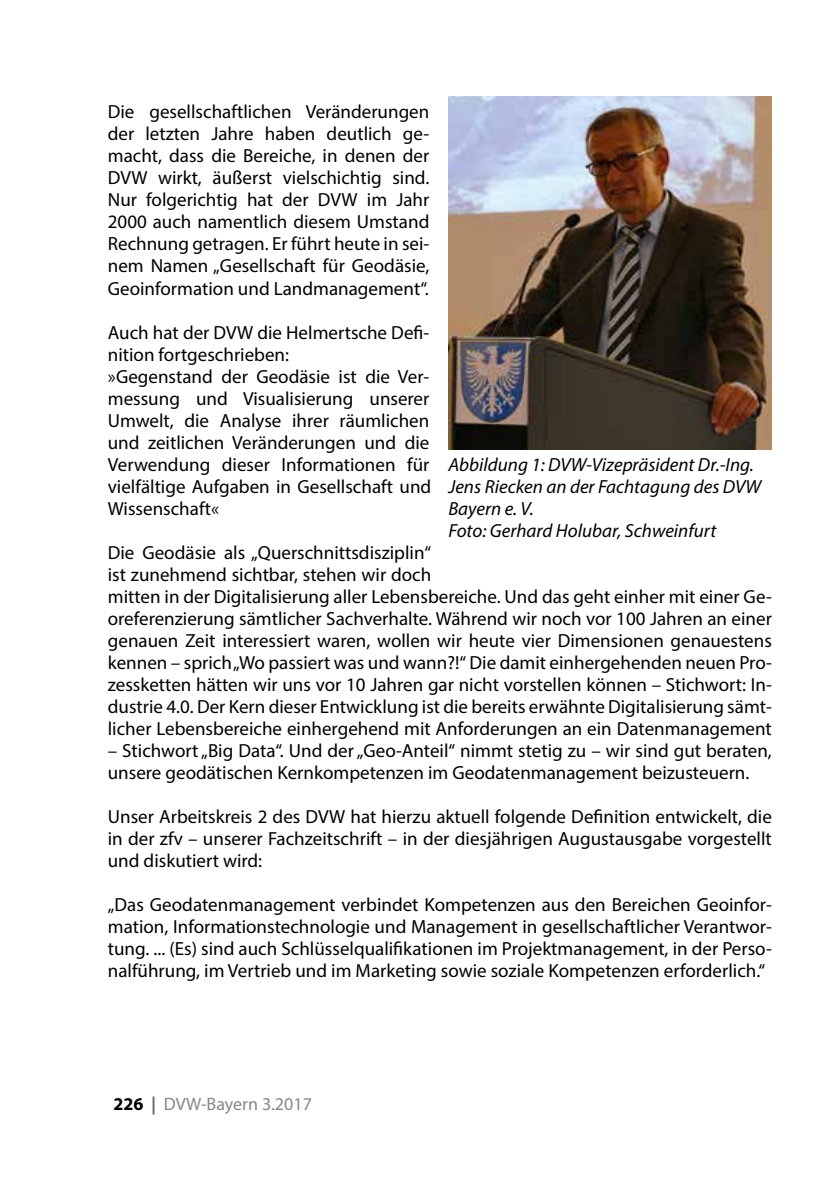
<style>
.page{position:relative;width:840px;height:1191px;background:#fff}
.page>*{position:absolute;margin:0;border:0;box-sizing:border-box;transform-origin:0 0}
.t1{font:19px/22px "Myriad Pro";color:#000;text-align:justify}
.t2{font:italic 19px/22px "Myriad Pro";color:#000}
.t3{font:18px "Myriad Pro";color:#868786}
.s1{font-weight:700;color:#000}
.s2{font-weight:700;color:#6e6e6e}
</style>
<div class="page">
<img style="left:448px;top:96px;width:323px;height:353px">
<p class="t1" style="left:108px;top:101px;width:323px">Die gesellschaftlichen Veränderungen der letzten Jahre haben deutlich ge&shy;macht, dass die Bereiche, in denen der DVW wirkt, äußerst vielschichtig sind.<br>Nur folgerichtig hat der DVW im Jahr 2000 auch namentlich diesem Umstand Rechnung getragen. Er führt heute in sei&shy;nem Namen „Gesellschaft für Geodäsie, Geoinformation und Landmanagement“.</p>
<p class="t1" style="left:108px;top:321px;width:325px;text-align:left">Auch hat der DVW die Helmertsche Defi&shy;nition fortgeschrieben:<br>»Gegenstand der Geodäsie ist die Ver&shy;messung und Visualisierung unserer Umwelt, die Analyse ihrer räumlichen und zeitlichen Veränderungen und die Verwendung dieser Informationen für vielfältige Aufgaben in Gesellschaft und Wissenschaft«</p>
<p class="t1" style="left:108px;top:541px;width:665px;text-align:left">Die Geodäsie als „Querschnittsdisziplin“<br>ist zunehmend sichtbar, stehen wir doch<br>mitten in der Digitalisierung aller Lebensbereiche. Und das geht einher mit einer Ge&shy;oreferenzierung sämtlicher Sachverhalte. Während wir noch vor 100 Jahren an einer genauen Zeit interessiert waren, wollen wir heute vier Dimensionen genauestens kennen – sprich „Wo passiert was und wann?!“ Die damit einhergehenden neuen Pro&shy;zessketten hätten wir uns vor 10 Jahren gar nicht vorstellen können – Stichwort: In&shy;dustrie 4.0. Der Kern dieser Entwicklung ist die bereits erwähnte Digitalisierung sämt&shy;licher Lebensbereiche einhergehend mit Anforderungen an ein Datenmanagement</p>
<p class="t1" style="left:108px;top:739px;width:665px">– Stichwort „Big Data“. Und der „Geo-Anteil“ nimmt stetig zu – wir sind gut beraten, unsere geodätischen Kernkompetenzen im Geodatenmanagement beizusteuern.</p>
<p class="t1" style="left:108px;top:805px;width:665px">Unser Arbeitskreis 2 des DVW hat hierzu aktuell folgende Definition entwickelt, die in der zfv – unserer Fachzeitschrift – in der diesjährigen Augustausgabe vorgestellt und diskutiert wird:</p>
<p class="t1" style="left:108px;top:893px;width:665px">„Das Geodatenmanagement verbindet Kompetenzen aus den Bereichen Geoinfor&shy;mation, Informationstechnologie und Management in gesellschaftlicher Verantwor&shy;tung. ... (Es) sind auch Schlüsselqualifikationen im Projektmanagement, in der Perso&shy;nalführung, im Vertrieb und im Marketing sowie soziale Kompetenzen erforderlich.“</p>
<p class="t2" style="left:448px;top:453px;width:314px">Abbildung 1: DVW-Vizepräsident Dr.-Ing.<br>Jens Riecken an der Fachtagung des DVW<br>Bayern e. V.<br>Foto: Gerhard Holubar, Schweinfurt</p>
<p class="t3" style="left:113px;top:1093px;width:200px"><span class="s1">226</span> <span class="s2">|</span> DVW-Bayern 3.2017</p>
</div>
